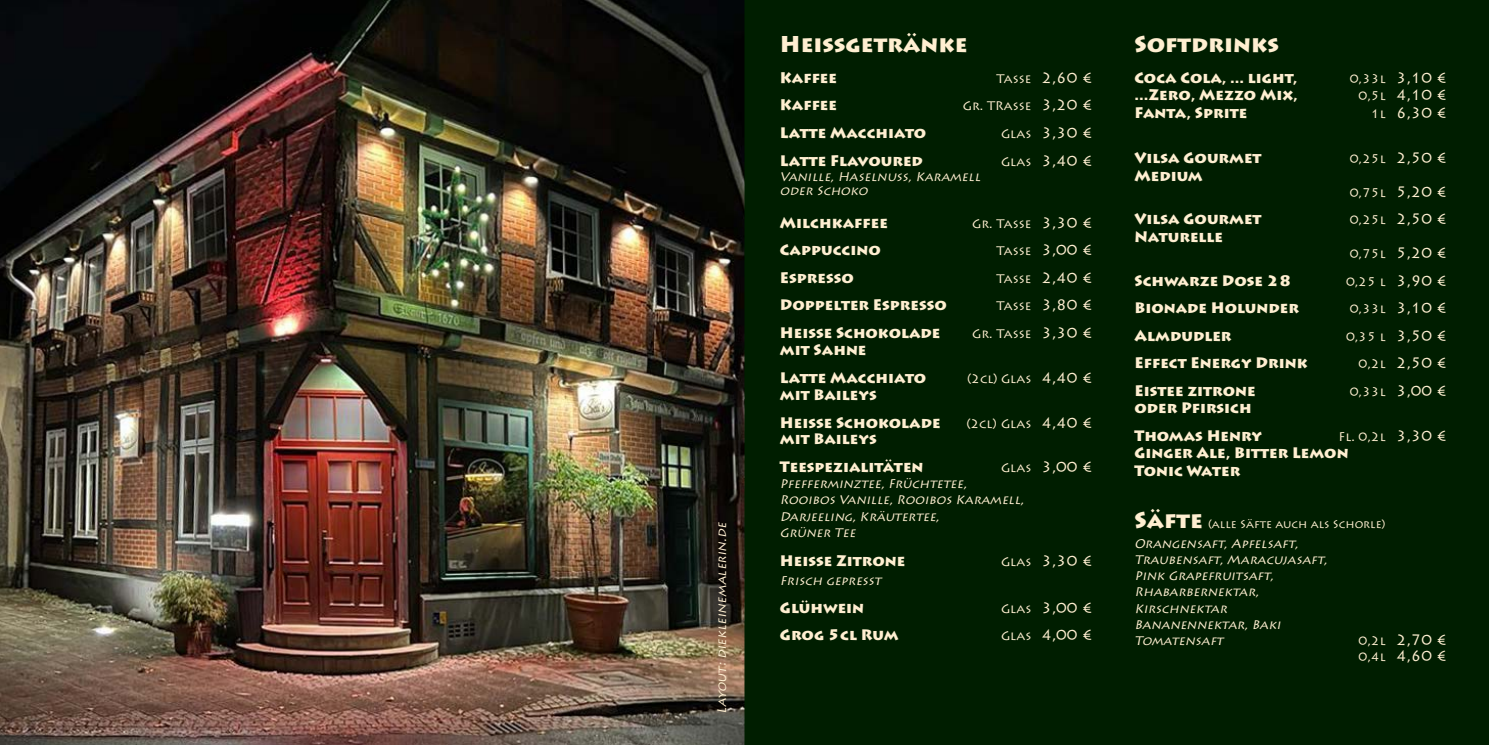
<style>
.page{position:relative;width:1489px;height:745px;background:#fff}
.page>*{position:absolute;margin:0;border:0;box-sizing:border-box;transform-origin:0 0}
.t1{font:900 22.5px "Lithos Pro";color:#ffefd1}
.t2{font:900 15px/27.5px "Lithos Pro";color:#ffefd1}
.t3{font:15px/16.2px "Lithos Pro";color:#ffefd1}
.t4{font:italic 12.5px/16.2px "Lithos Pro";color:#ffefd1}
.t5{font:12.5px "Lithos Pro";color:#ffefd1}
.t6{font:11.25px "Lithos Pro";color:#ffefd1}
.s1{font-size:15px}
.s2{font-size:12.5px}
.s3{font-weight:900;font-size:22.5px}
</style>
<div class="page">
<div style="left:733px;top:0;width:755px;height:744px;background:#001e00"></div>
<img style="left:0;top:0;width:744px;height:744px">
<p class="t4" style="left:713px;top:713px;width:195px;rotate:-90deg">Layout: diekleinemalerin.de</p>
<h1 class="t1" style="left:780px;top:30px;width:189px">Heißgetränke</h1>
<p class="t2" style="left:780px;top:64px;width:59px">Kaffee</p>
<p class="t5" style="left:996px;top:71px;width:98px">Tasse <span class="s1">2,60 €</span></p>
<p class="t2" style="left:780px;top:92px;width:59px">Kaffee</p>
<p class="t5" style="left:962px;top:99px;width:131px">Gr. TRasse <span class="s1">3,20 €</span></p>
<p class="t2" style="left:780px;top:119px;width:148px">Latte Macchiato</p>
<p class="t3" style="left:1001px;top:125px;width:93px"><span class="s2">Glas</span> 3,30 €</p>
<p class="t2" style="left:780px;top:147px;width:145px">Latte Flavoured</p>
<p class="t3" style="left:1001px;top:152px;width:93px"><span class="s2">Glas</span> 3,40 €</p>
<p class="t4" style="left:780px;top:170px;width:205px;line-height:13.8px">Vanille, Haselnuss, Karamell oder Schoko</p>
<p class="t2" style="left:780px;top:209px;width:109px">Milchkaffee</p>
<p class="t5" style="left:972px;top:216px;width:122px">Gr. Tasse <span class="s1">3,30 €</span></p>
<p class="t2" style="left:780px;top:236px;width:102px">Cappuccino</p>
<p class="t5" style="left:996px;top:243px;width:98px">Tasse <span class="s1">3,00 €</span></p>
<p class="t2" style="left:780px;top:264px;width:75px">Espresso</p>
<p class="t5" style="left:996px;top:271px;width:98px">Tasse <span class="s1">2,40 €</span></p>
<p class="t2" style="left:780px;top:291px;width:168px">Doppelter Espresso</p>
<p class="t5" style="left:996px;top:298px;width:98px">Tasse <span class="s1">3,80 €</span></p>
<p class="t2" style="left:780px;top:319px;width:162px">Heisse Schokolade</p>
<p class="t5" style="left:972px;top:326px;width:122px">Gr. Tasse <span class="s1">3,30 €</span></p>
<p class="t2" style="left:780px;top:336px;width:148px">mit Sahne<br>Latte Macchiato</p>
<p class="t5" style="left:967px;top:371px;width:127px">(2cl) Glas <span class="s1">4,40 €</span></p>
<p class="t2" style="left:780px;top:381px;width:162px">mit Baileys<br>Heiße Schokolade</p>
<p class="t5" style="left:966px;top:416px;width:127px">(2cl) Glas <span class="s1">4,40 €</span></p>
<p class="t2" style="left:780px;top:425px;width:145px">mit Baileys<br>Teespezialitäten</p>
<p class="t3" style="left:1001px;top:458px;width:93px"><span class="s2">Glas</span> 3,00 €</p>
<p class="t4" style="left:780px;top:475px;width:248px">Pfefferminztee, Früchtetee,<br>Rooibos Vanille, Rooibos Karamell,<br>Darjeeling, Kräutertee,<br>Grüner Tee</p>
<p class="t2" style="left:780px;top:547px;width:127px">Heiße Zitrone</p>
<p class="t3" style="left:1001px;top:552px;width:93px"><span class="s2">Glas</span> 3,30 €</p>
<p class="t4" style="left:780px;top:572px;width:105px">Frisch gepresst</p>
<p class="t2" style="left:780px;top:593px;width:86px">Glühwein</p>
<p class="t3" style="left:1001px;top:599px;width:93px"><span class="s2">Glas</span> 3,00 €</p>
<p class="t2" style="left:780px;top:621px;width:120px">Grog 5cl Rum</p>
<p class="t3" style="left:1001px;top:626px;width:93px"><span class="s2">Glas</span> 4,00 €</p>
<h1 class="t1" style="left:1134px;top:30px;width:146px">Softdrinks</h1>
<p class="t2" style="left:1134px;top:64px;width:165px">Coca Cola, ... light,</p>
<p class="t5" style="left:1349px;top:71px;width:99px">0,33l <span class="s1">3,10 €</span></p>
<p class="t2" style="left:1134px;top:82px;width:165px">...Zero, Mezzo Mix,</p>
<p class="t3" style="left:1358px;top:87px;width:90px"><span class="s2">0,5l</span> 4,10 €</p>
<p class="t2" style="left:1134px;top:99px;width:114px">Fanta, Sprite</p>
<p class="t3" style="left:1370px;top:105px;width:78px"><span class="s2">1l</span> 6,30 €</p>
<p class="t2" style="left:1134px;top:144px;width:129px">Vilsa Gourmet</p>
<p class="t5" style="left:1349px;top:151px;width:99px">0,25l <span class="s1">2,50 €</span></p>
<p class="t2" style="left:1134px;top:162px;width:70px">Medium</p>
<p class="t5" style="left:1349px;top:185px;width:99px">0,75l <span class="s1">5,20 €</span></p>
<p class="t2" style="left:1134px;top:205px;width:129px">Vilsa Gourmet</p>
<p class="t5" style="left:1349px;top:213px;width:99px">0,25l <span class="s1">2,50 €</span></p>
<p class="t2" style="left:1134px;top:223px;width:90px">Naturelle</p>
<p class="t5" style="left:1349px;top:246px;width:99px">0,75l <span class="s1">5,20 €</span></p>
<p class="t2" style="left:1134px;top:267px;width:158px">Schwarze Dose 28</p>
<p class="t5" style="left:1345px;top:274px;width:103px">0,25 l <span class="s1">3,90 €</span></p>
<p class="t2" style="left:1134px;top:294px;width:166px">Bionade Holunder</p>
<p class="t5" style="left:1349px;top:301px;width:99px">0,33l <span class="s1">3,10 €</span></p>
<p class="t2" style="left:1134px;top:322px;width:98px">Almdudler</p>
<p class="t5" style="left:1345px;top:329px;width:103px">0,35 l <span class="s1">3,50 €</span></p>
<p class="t2" style="left:1134px;top:349px;width:175px">Effect Energy Drink</p>
<p class="t3" style="left:1358px;top:355px;width:90px"><span class="s2">0,2l</span> 2,50 €</p>
<p class="t2" style="left:1134px;top:377px;width:123px">Eistee zitrone</p>
<p class="t5" style="left:1349px;top:384px;width:99px">0,33l <span class="s1">3,00 €</span></p>
<p class="t2" style="left:1134px;top:394px;width:129px">oder Pfirsich<br>Thomas Henry</p>
<p class="t5" style="left:1338px;top:429px;width:110px">Fl. 0,2l <span class="s1">3,30 €</span></p>
<p class="t2" style="left:1134px;top:444px;width:216px;line-height:17.5px">Ginger Ale, Bitter Lemon<br>Tonic Water</p>
<p class="t6" style="left:1134px;top:517px;width:252px"><span class="s3">Säfte</span> (alle Säfte auch als Schorle)</p>
<p class="t4" style="left:1134px;top:535px;width:197px">Orangensaft, Apfelsaft,<br>Traubensaft, Maracujasaft,<br>Pink Grapefruitsaft,<br>Rhabarbernektar,<br>Kirschnektar<br>Bananennektar, Baki<br>Tomatensaft</p>
<p class="t3" style="left:1358px;top:631px;width:90px"><span class="s2">0,2l</span> 2,70 €<br><span class="s2">0,4l</span> 4,60 €</p>
</div>
